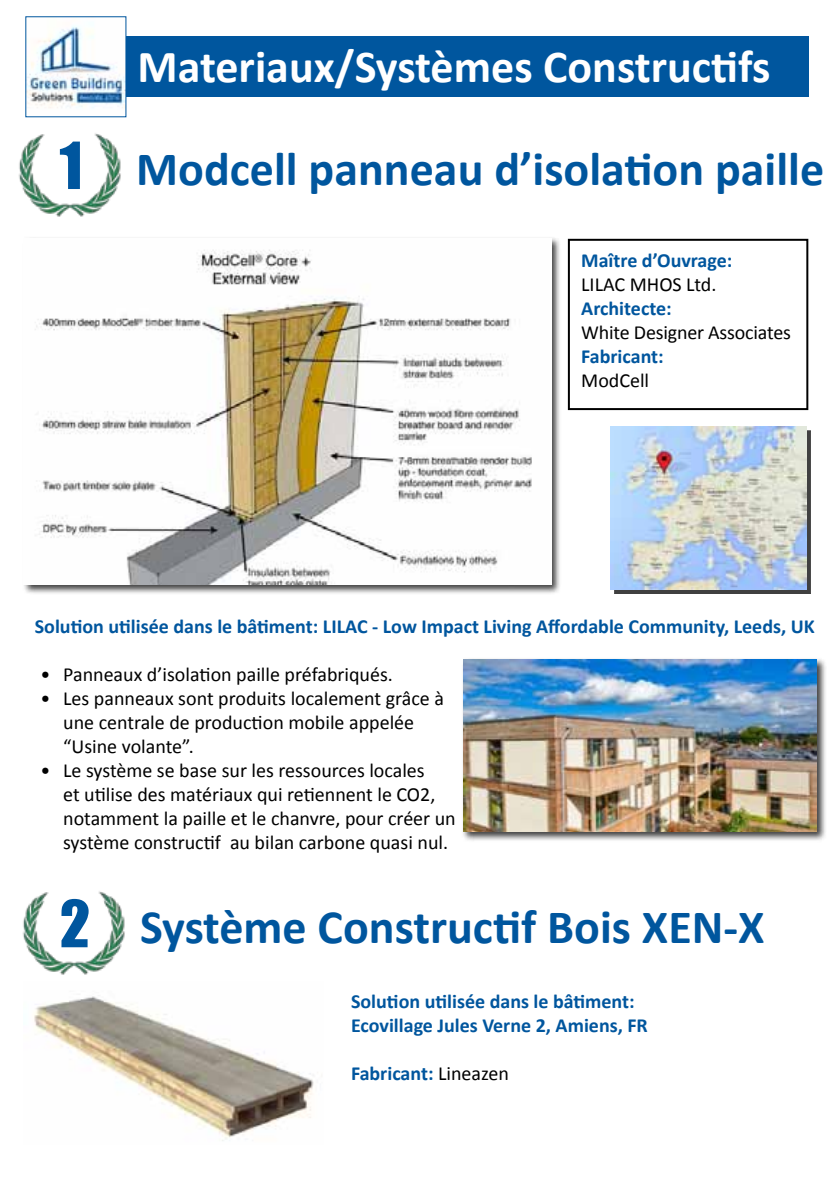
<style>
.page{position:relative;width:840px;height:1191px;background:#fff}
.page>*{position:absolute;margin:0;border:0;box-sizing:border-box;transform-origin:0 0}
.t1{font:700 48px "Calibri";color:#00569e}
.t2{font:700 46px "Calibri";color:#fff}
.t3{font:20px/24px "Calibri";color:#000}
.t4{font:700 20px/24px "Calibri";color:#00569e}
.s1{font-family:"Impact";font-weight:400;font-size:60px}
.s2{font-weight:400;color:#000}
</style>
<div class="page">
<img style="left:28px;top:26px;width:96px;height:82px">
<div style="left:126px;top:36px;width:681px;height:60px;background:#00569e"></div>
<img style="left:18px;top:133px;width:103px;height:84px">
<div style="left:22px;top:236px;width:539px;height:359px;background:#000;opacity:.75"></div>
<img style="left:24px;top:239px;width:527px;height:346px">
<div style="left:614px;top:430px;width:196px;height:164px;background:#000;opacity:.75"></div>
<img style="left:610px;top:426px;width:196px;height:164px">
<div style="left:567px;top:239px;width:240px;height:171px;border:2px solid #000"></div>
<div style="left:461px;top:657px;width:365px;height:185px;background:#000;opacity:.75"></div>
<img style="left:463px;top:659px;width:353px;height:173px">
<img style="left:22px;top:891px;width:103px;height:84px">
<img style="left:34px;top:996px;width:280px;height:145px">
<h2 class="t2" style="left:137px;top:37px;width:634px">Materiaux/Systèmes Constructifs</h2>
<h1 class="t1" style="left:59px;top:138px;width:765px"><span class="s1">1</span> Modcell panneau d’isolation paille</h1>
<p class="t4" style="left:581px;top:248px;width:152px">Maître d’Ouvrage:</p>
<p class="t3" style="left:581px;top:272px;width:137px">LILAC MHOS Ltd.</p>
<p class="t4" style="left:581px;top:296px;width:92px">Architecte:</p>
<p class="t3" style="left:581px;top:320px;width:211px">White Designer Associates</p>
<p class="t4" style="left:581px;top:344px;width:84px">Fabricant:</p>
<p class="t3" style="left:581px;top:368px;width:69px">ModCell</p>
<p class="t4" style="left:35px;top:614px;width:781px">Solution utilisée dans le bâtiment: LILAC - Low Impact Living Affordable Community, Leeds, UK</p>
<p class="t3" style="left:40px;top:662px;width:354px">• Panneaux d’isolation paille préfabriqués.</p>
<p class="t3" style="left:63px;top:686px;width:382px;text-indent:-23px">• Les panneaux sont produits localement grâce à une centrale de production mobile appelée “Usine volante”.</p>
<p class="t3" style="left:63px;top:758px;width:394px;text-indent:-23px">• Le système se base sur les ressources locales<br>et utilise des matériaux qui retiennent le CO2, notamment la paille et le chanvre, pour créer un système constructif au bilan carbone quasi nul.</p>
<h1 class="t1" style="left:60px;top:896px;width:705px"><span class="s1">2</span> Système Constructif Bois XEN-X</h1>
<p class="t4" style="left:351px;top:989px;width:298px">Solution utilisée dans le bâtiment:<br>Ecovillage Jules Verne 2, Amiens, FR</p>
<p class="t4" style="left:351px;top:1061px;width:159px">Fabricant: <span class="s2">Lineazen</span></p>
</div>
